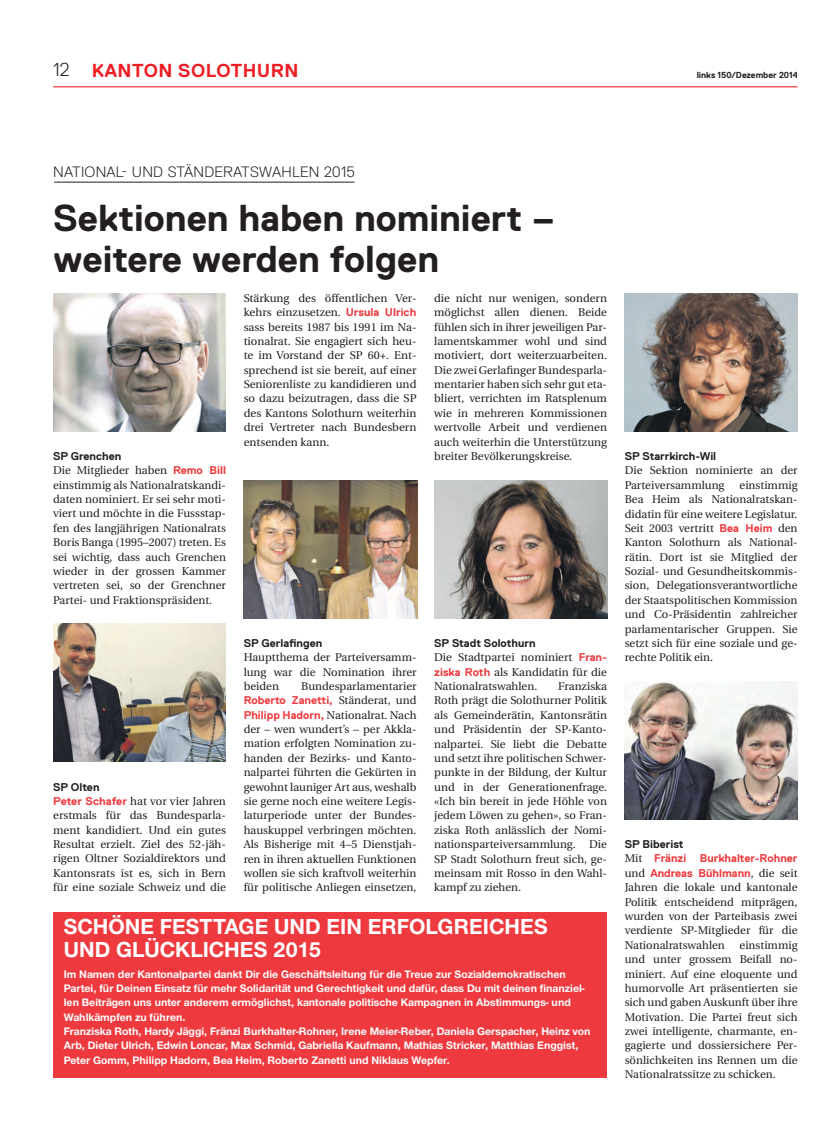
<style>
.page{position:relative;width:833px;height:1134px;background:#fff}
.page>*{position:absolute;margin:0;border:0;box-sizing:border-box;transform-origin:0 0}
.t1{font:700 37.5px/41.2px "Replica";color:#231f20}
.t2{font:700 22.5px/22.5px "Nimbus San Nov";color:#fff}
.t3{font:700 18.75px "Replica";letter-spacing:.025em;color:#ee1d23}
.t4{font:300 15px "Replica";letter-spacing:.015em;color:#231f20}
.t5{font:11.25px/14.4px "Utopia";color:#231f20;text-align:justify}
.t6{font:700 11.25px/14.4px "Nimbus San Nov";color:#fff}
.t7{font:700 11.25px/14.4px "Replica";color:#ee3a3e}
.t8{font:700 11.25px "Replica";color:#231f20}
.t9{font:700 8.75px "Replica";color:#231f20}
.s1{font-weight:300;color:#231f20}
.s2{font-family:"Replica";font-weight:700;color:#ee3a3e}
.s3{font-family:"Utopia";font-weight:400;color:#231f20}
.s4{color:#231f20}
</style>
<div class="page">
<hr style="left:53px;top:86px;width:744px;height:1px;background:#ee3a3e">
<hr style="left:54px;top:182px;width:300px;height:1px;background:#231f20">
<div style="left:53px;top:912px;width:554px;height:166px;background:#ee3a3e"></div>
<img style="left:53px;top:293px;width:173px;height:138px">
<img style="left:53px;top:624px;width:173px;height:138px">
<img style="left:244px;top:480px;width:173px;height:138px">
<img style="left:434px;top:480px;width:173px;height:138px">
<img style="left:625px;top:293px;width:172px;height:138px">
<img style="left:625px;top:681px;width:172px;height:138px">
<h3 class="t3" style="left:53px;top:60px;width:247px"><span class="s1">12</span> KANTON SOLOTHURN</h3>
<p class="t9" style="left:696px;top:70px;width:103px">links 150/Dezember 2014</p>
<h3 class="t4" style="left:53px;top:163px;width:303px">NATIONAL- UND STÄNDERATSWAHLEN 2015</h3>
<h1 class="t1" style="left:53px;top:197px;width:503px">Sektionen haben nominiert – weitere werden folgen</h1>
<p class="t8" style="left:53px;top:450px;width:70px">SP Grenchen</p>
<p class="t5" style="left:53px;top:463px;width:174px">Die Mitglieder haben <span class="s2">Remo Bill </span>einstimmig als Nationalratskandi&shy;daten nominiert. Er sei sehr moti&shy;viert und möchte in die Fussstap&shy;fen des langjährigen Nationalrats Boris Banga (1995–2007) treten. Es sei wichtig, dass auch Grenchen wieder in der grossen Kammer vertreten sei, so der Grenchner Partei- und Fraktionspräsident.</p>
<p class="t8" style="left:53px;top:781px;width:48px">SP Olten</p>
<p class="t5" style="left:53px;top:794px;width:174px"><span class="s2">Peter Schafer</span> hat vor vier Jahren erstmals für das Bundesparla&shy;ment kandidiert. Und ein gutes Resultat erzielt. Ziel des 52-jäh&shy;rigen Oltner Sozialdirektors und Kantonsrats ist es, sich in Bern für eine soziale Schweiz und die</p>
<p class="t5" style="left:244px;top:291px;width:174px">Stärkung des öffentlichen Ver&shy;kehrs einzusetzen. <span class="s2">Ursula Ulrich </span>sass bereits 1987 bis 1991 im Na&shy;tionalrat. Sie engagiert sich heu&shy;te im Vorstand der SP 60+. Ent&shy;sprechend ist sie bereit, auf einer Seniorenliste zu kandidieren und so dazu beizutragen, dass die SP des Kantons Solothurn weiterhin drei Vertreter nach Bundesbern entsenden kann.</p>
<p class="t5" style="left:434px;top:291px;width:174px;text-align:left">die nicht nur wenigen, sondern möglichst allen dienen. Beide fühlen sich in ihrer jeweiligen Par&shy;lamentskammer wohl und sind motiviert, dort weiterzuarbeiten.<br>Die zwei Gerlafinger Bundesparla&shy;mentarier haben sich sehr gut eta&shy;bliert, verrichten im Ratsplenum wie in mehreren Kommissionen wertvolle Arbeit und verdienen auch weiterhin die Unterstützung breiter Bevölkerungskreise.</p>
<p class="t8" style="left:244px;top:637px;width:80px">SP Gerlafingen</p>
<p class="t5" style="left:244px;top:650px;width:174px">Hauptthema der Parteiversamm&shy;lung war die Nomination ihrer beiden</p>
<p class="t5" style="left:301px;top:679px;width:117px">Bundesparlamentarier</p>
<p class="t7" style="left:244px;top:693px;width:174px">Roberto Zanetti, <span class="s3">Ständerat, und</span></p>
<p class="t5" style="left:244px;top:708px;width:174px"><span class="s2">Philipp Hadorn,</span> Nationalrat. Nach der – wen wundert’s – per Akkla&shy;mation erfolgten Nomination zu&shy;handen der Bezirks- und Kanto&shy;nalpartei führten die Gekürten in gewohnt launiger Art aus, weshalb sie gerne noch eine weitere Legis&shy;laturperiode unter der Bundes&shy;hauskuppel verbringen möchten.<br>Als Bisherige mit 4–5 Dienstjah&shy;ren in ihren aktuellen Funktionen wollen sie sich kraftvoll weiterhin für politische Anliegen einsetzen,</p>
<p class="t8" style="left:434px;top:637px;width:103px">SP Stadt Solothurn</p>
<p class="t5" style="left:434px;top:650px;width:174px">Die Stadtpartei nominiert <span class="s2">Fran&shy;ziska Roth</span> als Kandidatin für die Nationalratswahlen.</p>
<p class="t5" style="left:434px;top:679px;width:174px;text-indent:124px">Franziska Roth prägt die Solothurner Politik als Gemeinderätin, Kantonsrätin und Präsidentin der SP-Kanto&shy;nalpartei. Sie liebt die Debatte und setzt ihre politischen Schwer&shy;punkte in der Bildung, der Kultur und in der Generationenfrage. «Ich bin bereit in jede Höhle von jedem Löwen zu gehen», so Fran&shy;ziska Roth anlässlich der Nomi&shy;nationsparteiversammlung. Die SP Stadt Solothurn freut sich, ge&shy;meinsam mit Rosso in den Wahl&shy;kampf zu ziehen.</p>
<h2 class="t2" style="left:64px;top:915px;width:485px">SCHÖNE FESTTAGE UND EIN ERFOLGREICHES<br>UND GLÜCKLICHES 2015</h2>
<p class="t6" style="left:64px;top:966px;width:528px">Im Namen der Kantonalpartei dankt Dir die Geschäftsleitung für die Treue zur Sozialdemokratischen Partei, für Deinen Einsatz für mehr Solidarität und Gerechtigkeit und dafür, dass Du mit deinen finanziel&shy;len Beiträgen uns unter anderem ermöglichst, kantonale politische Kampagnen in Abstimmungs- und Wahlkämpfen zu führen.<br>Franziska Roth, Hardy Jäggi, Fränzi Burkhalter-Rohner, Irene Meier-Reber, Daniela Gerspacher, Heinz von Arb, Dieter Ulrich, Edwin Loncar, Max Schmid, Gabriella Kaufmann, Mathias Stricker, Matthias Enggist, Peter Gomm, Philipp Hadorn, Bea Heim, Roberto Zanetti und Niklaus Wepfer.</p>
<p class="t8" style="left:625px;top:450px;width:93px">SP Starrkirch-Wil</p>
<p class="t5" style="left:625px;top:464px;width:174px">Die Sektion nominierte an der<br>Parteiversammlung</p>
<p class="t5" style="left:625px;top:478px;width:174px;text-align:left;text-indent:115px">einstimmig<br>Bea Heim als Nationalratskan&shy;didatin für eine weitere Legislatur.<br>Seit 2003 vertritt <span class="s2">Bea Heim</span> den<br>Kanton Solothurn als National&shy;rätin. Dort ist sie Mitglied der<br>Sozial- und Gesundheitskommis&shy;sion, Delegationsverantwortliche der Staatspolitischen Kommission und Co-Präsidentin zahlreicher parlamentarischer Gruppen. Sie setzt sich für eine soziale und ge&shy;rechte Politik ein.</p>
<p class="t7" style="left:625px;top:837px;width:174px"><span class="s4">SP Biberist<br></span><span class="s3">Mit</span> Fränzi Burkhalter-Rohner <span class="s3">und</span> Andreas Bühlmann<span class="s3">, die seit</span></p>
<p class="t5" style="left:625px;top:880px;width:174px">Jahren die lokale und kantonale Politik entscheidend mitprägen, wurden von der Parteibasis zwei verdiente SP-Mitglieder für die Nationalratswahlen</p>
<p class="t5" style="left:625px;top:938px;width:174px;text-indent:115px">einstimmig und unter grossem Beifall no&shy;miniert. Auf eine eloquente und humorvolle Art präsentierten sie sich und gaben Auskunft über ihre Motivation. Die Partei freut sich zwei intelligente, charmante, en&shy;gagierte und dossiersichere Per&shy;sönlichkeiten ins Rennen um die Nationalratssitze zu schicken.</p>
</div>
